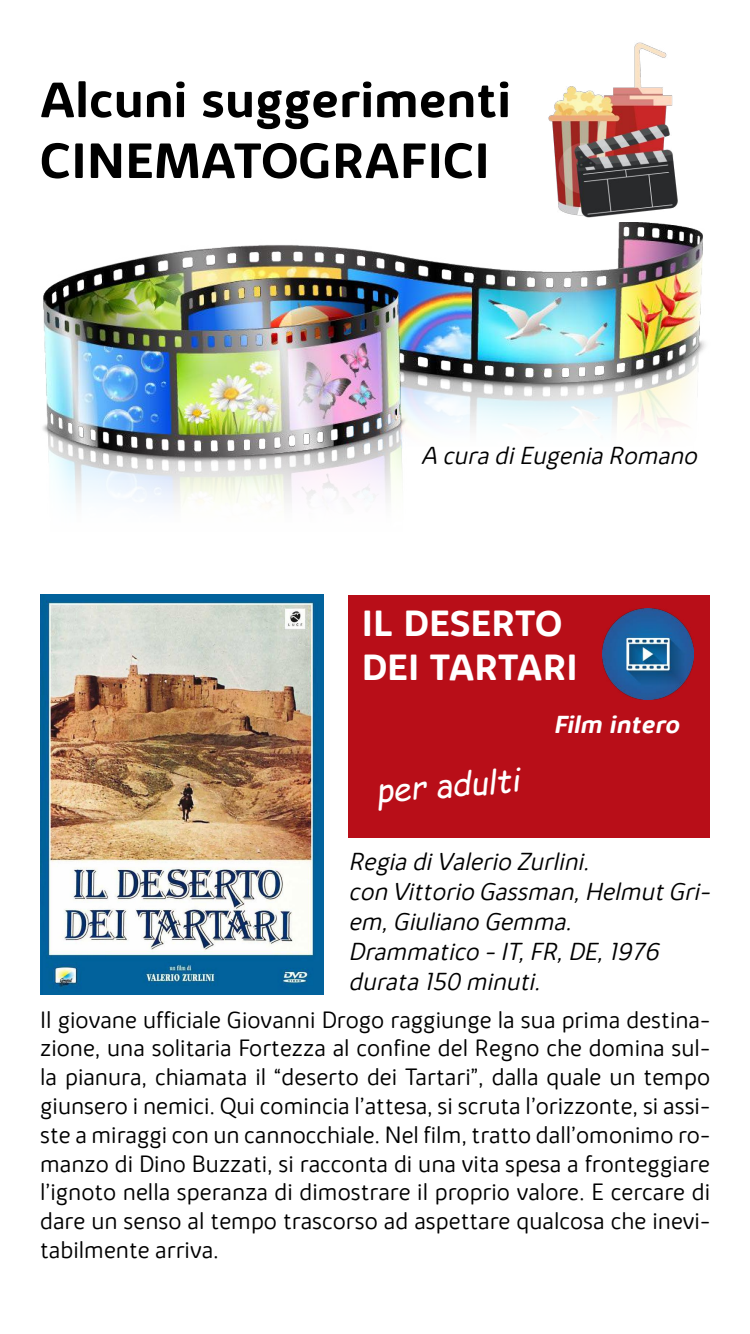
<style>
.page{position:relative;width:750px;height:1334px;background:#fff}
.page>*{position:absolute;margin:0;border:0;box-sizing:border-box;transform-origin:0 0}
.t1{font:700 50.7px/60.9px "Kabrio Alternate";color:#000}
.t2{font:700 37px/44.4px "Kabrio Alternate";color:#fff}
.t3{font:italic 32px "Comic Sans MS";color:#fff}
.t4{font:italic 300 25px/30px "Kabrio Alternate";color:#000}
.t5{font:italic 700 25px "Kabrio Alternate";color:#fff}
.t6{font:300 24px/28.8px "Kabrio Alternate";color:#000;text-align:justify}
</style>
<div class="page">
<img style="left:43px;top:223px;width:663px;height:281px">
<img style="left:548px;top:42px;width:130px;height:176px">
<div style="left:348px;top:595px;width:361px;height:243px;background:#b80e18"></div>
<img style="left:602px;top:609px;width:91px;height:91px">
<img style="left:40px;top:595px;width:283px;height:400px">
<h1 class="t1" style="left:40px;top:71px;width:473px">Alcuni suggerimenti<br>CINEMATOGRAFICI</h1>
<p class="t4" style="left:421px;top:441px;width:277px">A cura di Eugenia Romano</p>
<h2 class="t2" style="left:362px;top:602px;width:217px">IL DESERTO<br>DEI TARTARI</h2>
<h3 class="t3" style="left:375px;top:767px;width:146px;rotate:-4deg">per adulti</h3>
<p class="t5" style="left:553px;top:709px;width:127px">Film intero</p>
<p class="t4" style="left:349px;top:847px;width:363px">Regia di Valerio Zurlini.<br>con Vittorio Gassman, Helmut Gri&shy;em, Giuliano Gemma.<br>Drammatico - IT, FR, DE, 1976 durata 150 minuti.</p>
<p class="t6" style="left:40px;top:1005px;width:672px">Il giovane ufficiale Giovanni Drogo raggiunge la sua prima destina&shy;zione, una solitaria Fortezza al confine del Regno che domina sul&shy;la pianura, chiamata il “deserto dei Tartari”, dalla quale un tempo giunsero i nemici. Qui comincia l’attesa, si scruta l’orizzonte, si assi&shy;ste a miraggi con un cannocchiale. Nel film, tratto dall’omonimo ro&shy;manzo di Dino Buzzati, si racconta di una vita spesa a fronteggiare l’ignoto nella speranza di dimostrare il proprio valore. E cercare di dare un senso al tempo trascorso ad aspettare qualcosa che inevi&shy;tabilmente arriva.</p>
</div>
